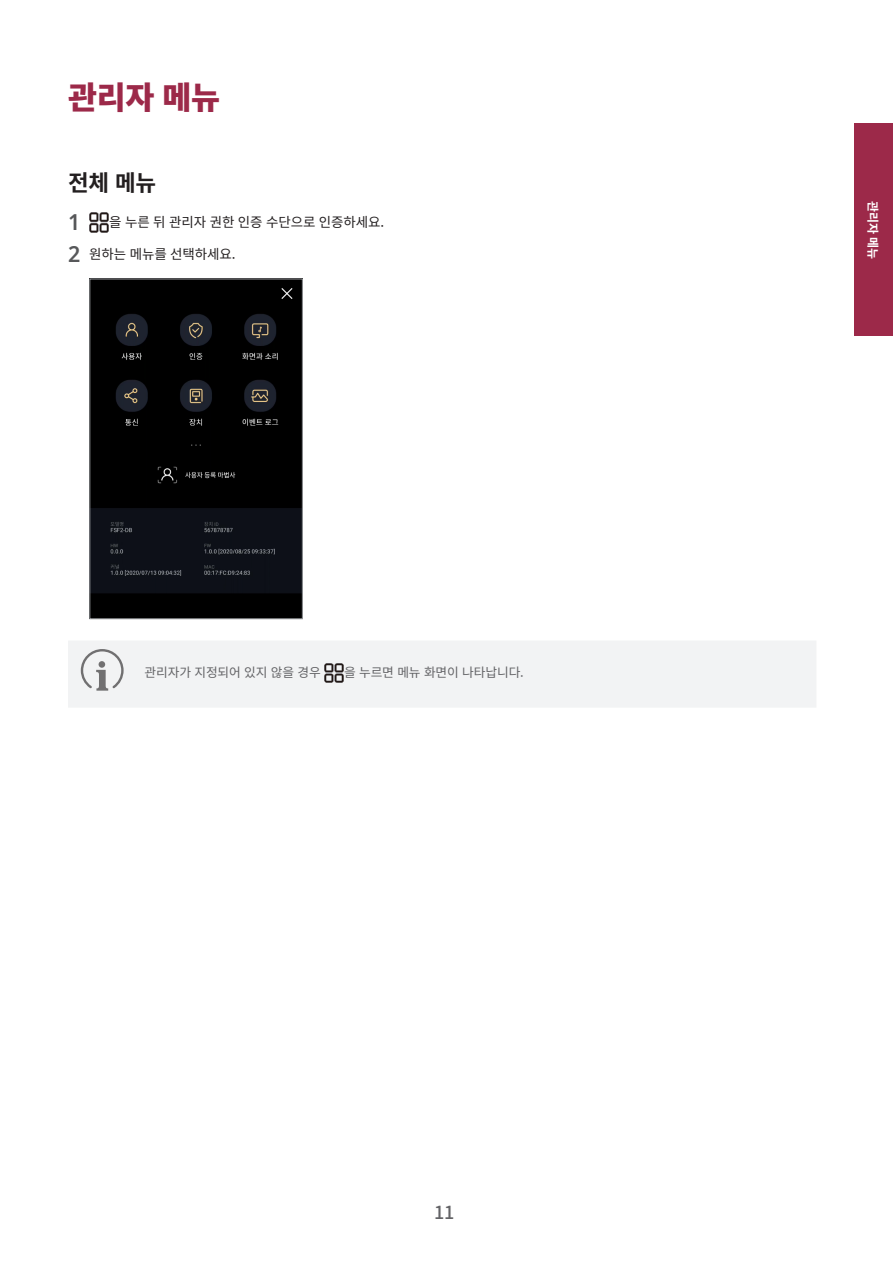
<style>
.page{position:relative;width:893px;height:1263px;background:#fff}
.page>*{position:absolute;margin:0;border:0;box-sizing:border-box;transform-origin:0 0}
.Chapter{font:900 31.5px "Noto Sans CJ Kkr";color:#9c2949}
.Heading1{font:700 22.5px "Noto Sans CJ Kkr";color:#231f20}
.t1{font:600 22.5px "Noto Sans";color:#57585a;scale:.95 1}
.t2{font:500 18px "Noto Sans CJ Kkr";color:#636366}
.t3{font:13.5px "Noto Sans CJ Kkr";letter-spacing:-.01em;color:#231f20}
.Description-Cell_2{font:12.75px "Noto Sans CJ Kkr";letter-spacing:-.01em;color:#636366}
.t4{font:700 12px "Noto Sans CJ Kkr";color:#fff}
.s1{font-family:"Noto Sans";font-weight:600;font-size:22.5px;color:#57585a}
</style>
<div class="page">
<div style="left:855px;top:123px;width:38px;height:213px;background:#9c2949"></div>
<img style="left:89px;top:213px;width:20px;height:19px">
<img style="left:91px;top:280px;width:210px;height:337px">
<div style="left:89px;top:278px;width:214px;height:341px;border:1px solid #939598"></div>
<div style="left:68px;top:641px;width:748px;height:66px;background:#f2f3f4"></div>
<svg style="left:81px;top:649px;width:43px;height:42px"></svg>
<img style="left:324px;top:663px;width:19px;height:19px">
<p class="Chapter" style="left:68px;top:79px;width:154px">관리자 메뉴</p>
<p class="Heading1" style="left:68px;top:170px;width:90px">전체 메뉴</p>
<p class="t1" style="left:68px;top:206px;width:14px">1</p>
<p class="t3" style="left:109px;top:215px;width:276px">을 누른 뒤 관리자 권한 인증 수단으로 인증하세요.</p>
<p class="t3" style="left:68px;top:247px;width:169px"><span class="s1">2</span> 원하는 메뉴를 선택하세요.</p>
<p class="Description-Cell_2" style="left:145px;top:665px;width:178px">관리자가 지정되어 있지 않을 경우</p>
<p class="Description-Cell_2" style="left:344px;top:665px;width:181px">을 누르면 메뉴 화면이 나타납니다.</p>
<h3 class="t2" style="left:434px;top:1202px;width:22px">11</h3>
<p class="t4" style="left:880px;top:201px;width:59px;rotate:90deg">관리자 메뉴</p>
</div>
